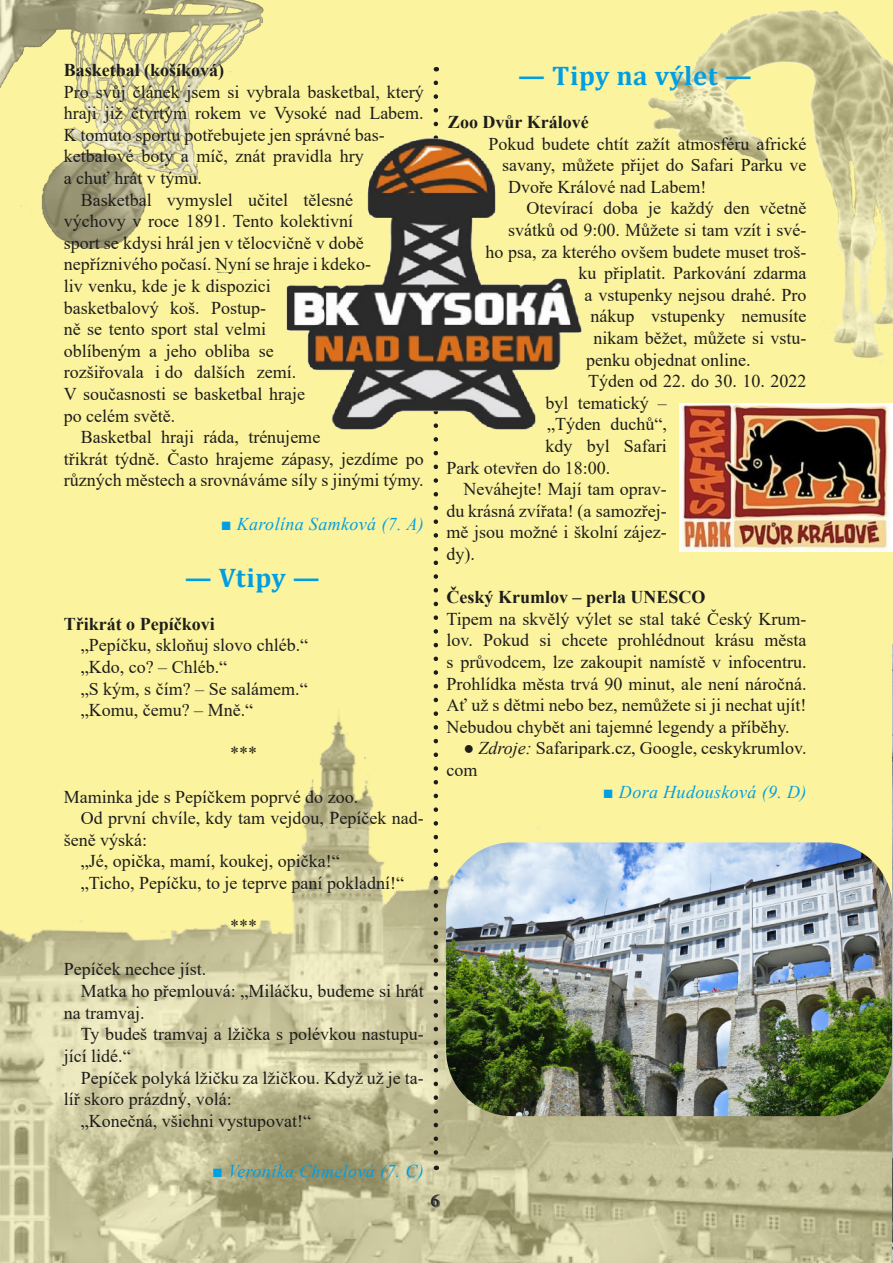
<style>
.page{position:relative;width:893px;height:1263px;background:#fff}
.page>*{position:absolute;margin:0;border:0;box-sizing:border-box;transform-origin:0 0}
.Nadpis{font:700 27px "Cambria";letter-spacing:.02em;color:#009fe3}
.t1{font:18px/21.6px "Times New Roman";color:#1d1d1b}
.t2{font:700 18px "Times New Roman";color:#1d1d1b}
.Podpis{font:italic 18px "Times New Roman";letter-spacing:.02em;color:#009fe3}
.t3{font:18px "Minion Pro";color:#1d1d1b}
.s1{font-style:italic}
</style>
<div class="page">
<div style="left:0;top:0;width:893px;height:617px;background:#fcf39e"></div>
<img style="left:636px;top:0;width:257px;height:378px">
<img style="left:0;top:617px;width:893px;height:646px">
<svg style="left:434px;top:83px;width:4px;height:1087px;background:#afaa78"></svg>
<img style="left:0;top:0;width:298px;height:273px">
<img style="left:280px;top:131px;width:312px;height:306px">
<img style="left:446px;top:842px;width:446px;height:274px">
<img style="left:680px;top:403px;width:213px;height:148px">
<img style="left:892px;top:540px;width:1px;height:720px">
<p class="t2" style="left:64px;top:57px;width:162px">Basketbal (košíková)</p>
<p class="t1" style="left:64px;top:80px;width:362px">Pro svůj článek jsem si vybrala basketbal, který hraji již čtvrtým rokem ve Vysoké nad Labem.<br>K tomuto sportu potřebujete jen správné bas&shy;ketbalové boty a míč, znát pravidla hry<br>a chuť hrát v týmu.</p>
<p class="t1" style="left:64px;top:188px;width:309px;text-indent:17px">Basketbal vymyslel učitel tělesné výchovy v roce 1891. Tento kolektivní sport se kdysi hrál jen v tělocvičně v době nepříznivého počasí. Nyní se hraje i kdeko&shy;liv venku, kde je k dispozici<br>basketbalový koš. Postup-<br>ně se tento sport stal velmi<br>oblíbeným a jeho obliba se<br>rozšiřovala i do dalších zemí.<br>V současnosti se basketbal hraje<br>po celém světě.</p>
<p class="t1" style="left:64px;top:426px;width:362px;text-indent:17px">Basketbal hraji ráda, trénujeme<br>třikrát týdně. Často hrajeme zápasy, jezdíme po různých městech a srovnáváme síly s jinými týmy.</p>
<p class="Podpis" style="left:221px;top:511px;width:205px">■ Karolína Samková (7. A)</p>
<p class="Nadpis" style="left:185px;top:558px;width:137px">— Vtipy —</p>
<p class="t2" style="left:64px;top:611px;width:153px">Třikrát o Pepíčkovi</p>
<p class="t1" style="left:81px;top:634px;width:229px">„Pepíčku, skloňuj slovo chléb.“</p>
<p class="t1" style="left:81px;top:656px;width:148px">„Kdo, co? – Chléb.“</p>
<p class="t1" style="left:81px;top:677px;width:228px">„S kým, s čím? – Se salámem.“</p>
<p class="t1" style="left:81px;top:699px;width:174px">„Komu, čemu? – Mně.“</p>
<p class="t1" style="left:230px;top:742px;width:28px">***</p>
<p class="t1" style="left:64px;top:785px;width:296px">Maminka jde s Pepíčkem poprvé do zoo.</p>
<p class="t1" style="left:64px;top:807px;width:361px;text-indent:17px">Od první chvíle, kdy tam vejdou, Pepíček nad&shy;šeně výská:</p>
<p class="t1" style="left:81px;top:850px;width:260px">„Jé, opička, mamí, koukej, opička!“</p>
<p class="t1" style="left:81px;top:872px;width:325px">„Ticho, Pepíčku, to je teprve paní pokladní!“</p>
<p class="t1" style="left:230px;top:915px;width:28px">***</p>
<p class="t1" style="left:64px;top:958px;width:144px">Pepíček nechce jíst.</p>
<p class="t1" style="left:64px;top:980px;width:362px;text-indent:17px">Matka ho přemlouvá: „Miláčku, budeme si hrát na tramvaj.</p>
<p class="t1" style="left:64px;top:1023px;width:361px;text-indent:17px">Ty budeš tramvaj a lžička s polévkou nastupu&shy;jící lidé.“</p>
<p class="t1" style="left:64px;top:1066px;width:361px;text-indent:17px">Pepíček polyká lžičku za lžičkou. Když už je ta&shy;líř skoro prázdný, volá:</p>
<p class="t1" style="left:81px;top:1109px;width:232px">„Konečná, všichni vystupovat!“</p>
<p class="Podpis" style="left:212px;top:1159px;width:213px">■ Veronika Chmelová (7. C)</p>
<p class="Nadpis" style="left:518px;top:57px;width:235px">— Tipy na výlet —</p>
<p class="t2" style="left:448px;top:109px;width:142px">Zoo Dvůr Králové</p>
<p class="t1" style="left:488px;top:132px;width:320px">Pokud budete chtít zažít atmosféru africké</p>
<p class="t1" style="left:502px;top:154px;width:306px">savany, můžete přijet do Safari Parku ve</p>
<p class="t1" style="left:508px;top:175px;width:200px">Dvoře Králové nad Labem!</p>
<p class="t1" style="left:526px;top:197px;width:282px">Otevírací doba je každý den včetně</p>
<p class="t1" style="left:508px;top:219px;width:300px">svátků od 9:00. Můžete si tam vzít i své-</p>
<p class="t1" style="left:485px;top:240px;width:322px">ho psa, za kterého ovšem budete muset troš-</p>
<p class="t1" style="left:578px;top:262px;width:230px">ku připlatit. Parkování zdarma</p>
<p class="t1" style="left:584px;top:283px;width:223px">a vstupenky nejsou drahé. Pro</p>
<p class="t1" style="left:590px;top:305px;width:218px">nákup vstupenky nemusíte</p>
<p class="t1" style="left:593px;top:327px;width:214px">nikam běžet, můžete si vstu-</p>
<p class="t1" style="left:586px;top:348px;width:166px">penku objednat online.</p>
<p class="t1" style="left:588px;top:370px;width:220px">Týden od 22. do 30. 10. 2022</p>
<p class="t1" style="left:545px;top:391px;width:123px">byl tematický –</p>
<p class="t1" style="left:547px;top:413px;width:121px">„Týden duchů“,</p>
<p class="t1" style="left:545px;top:435px;width:123px">kdy byl Safari</p>
<p class="t1" style="left:446px;top:456px;width:165px">Park otevřen do 18:00.</p>
<p class="t1" style="left:446px;top:478px;width:222px;text-align:justify;text-indent:17px">Neváhejte! Mají tam oprav&shy;du krásná zvířata! (a samozřej&shy;mě jsou možné i školní zájez&shy;dy).</p>
<p class="t2" style="left:446px;top:584px;width:261px">Český Krumlov – perla UNESCO</p>
<p class="t1" style="left:446px;top:607px;width:362px;text-align:justify">Tipem na skvělý výlet se stal také Český Krum&shy;lov. Pokud si chcete prohlédnout krásu města s průvodcem, lze zakoupit namístě v infocentru.<br>Prohlídka města trvá 90 minut, ale není náročná.<br>Ať už s dětmi nebo bez, nemůžete si ji nechat ujít!<br>Nebudou chybět ani tajemné legendy a příběhy.</p>
<p class="t1" style="left:446px;top:737px;width:362px;text-indent:17px">● <span class="s1">Zdroje:</span> Safaripark.cz, Google, ceskykrumlov. com</p>
<p class="Podpis" style="left:603px;top:779px;width:205px">■ Dora Hudousková (9. D)</p>
<p class="t3" style="left:430px;top:1188px;width:10px">6</p>
</div>
